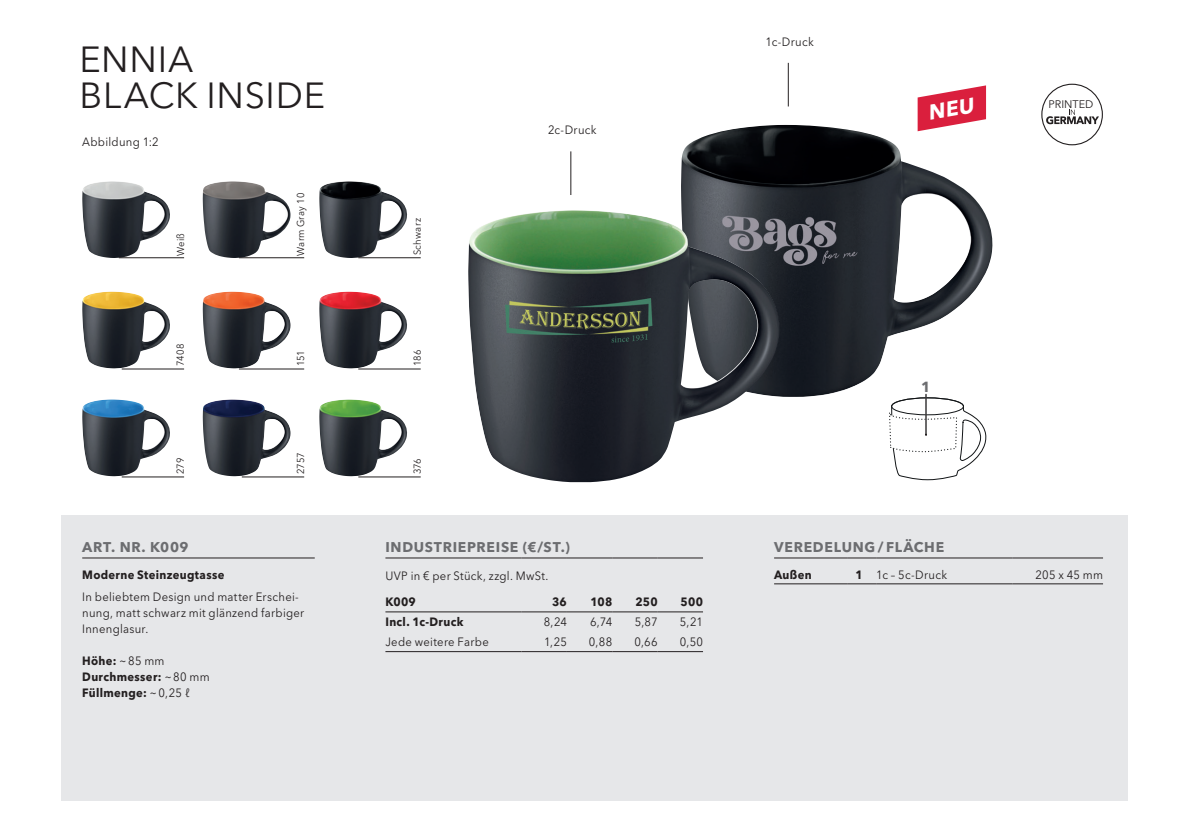
<style>
.page{position:relative;width:1191px;height:840px;background:#fff}
.page>*{position:absolute;margin:0;border:0;box-sizing:border-box;transform-origin:0 0}
.t1{font:36px/36px "Avenir Next W1 G";letter-spacing:.02em;color:#231f20}
.t2{font:700 14.6px "Avenir Next W1 G";color:#6c6d70}
.t3{font:700 14px "Avenir Next W1 G";letter-spacing:.05em;color:#6c6d70}
.t4{font:12px/16px "Avenir Next W1 G";letter-spacing:.025em;color:#231f20;scale:.94 1}
.t5{font:700 12px/16px "Avenir Next W1 G";letter-spacing:.03em;color:#231f20;scale:.94 1}
.t6{font:11px "Avenir Next W1 G";color:#231f20}
.t7{font:10px "Avenir Next W1 G";letter-spacing:.015em;color:#231f20;scale:.94 1}
.s1{font-weight:400}
.s2{font-weight:700}
</style>
<div class="page">
<div style="left:61px;top:515px;width:1066px;height:285px;background:#e6e7e9"></div>
<hr style="left:239px;top:368px;width:65px;height:1px;background:#231f20">
<hr style="left:358px;top:476px;width:63px;height:1px;background:#231f20">
<img style="left:681px;top:125px;width:312px;height:271px">
<img style="left:468px;top:210px;width:316px;height:272px">
<img style="left:82px;top:181px;width:88px;height:77px">
<img style="left:203px;top:181px;width:87px;height:77px">
<hr style="left:119px;top:257px;width:65px;height:1px;background:#231f20">
<hr style="left:239px;top:257px;width:65px;height:1px;background:#231f20">
<img style="left:203px;top:291px;width:87px;height:77px">
<img style="left:319px;top:181px;width:88px;height:77px">
<img style="left:82px;top:291px;width:88px;height:77px">
<img style="left:319px;top:291px;width:88px;height:77px">
<hr style="left:358px;top:257px;width:63px;height:1px;background:#231f20">
<hr style="left:122px;top:368px;width:62px;height:1px;background:#231f20">
<hr style="left:358px;top:368px;width:63px;height:1px;background:#231f20">
<img style="left:203px;top:399px;width:87px;height:77px">
<img style="left:82px;top:399px;width:88px;height:77px">
<img style="left:319px;top:399px;width:88px;height:77px">
<hr style="left:242px;top:476px;width:62px;height:1px;background:#231f20">
<hr style="left:122px;top:476px;width:62px;height:1px;background:#231f20">
<hr style="left:925px;top:394px;width:1px;height:40px;background:#231f20">
<svg style="left:889px;top:397px;width:98px;height:83px"></svg>
<hr style="left:82px;top:557px;width:233px;height:1px;background:#231f20">
<hr style="left:774px;top:557px;width:74px;height:1px;background:#231f20">
<svg style="left:848px;top:557px;width:28px;height:1px"></svg>
<hr style="left:876px;top:557px;width:136px;height:1px;background:#231f20">
<hr style="left:1012px;top:557px;width:91px;height:1px;background:#231f20">
<hr style="left:774px;top:583px;width:74px;height:1px;background:#231f20">
<svg style="left:848px;top:583px;width:28px;height:1px"></svg>
<hr style="left:876px;top:583px;width:136px;height:1px;background:#231f20">
<hr style="left:1012px;top:583px;width:91px;height:1px;background:#231f20">
<hr style="left:788px;top:63px;width:1px;height:43px;background:#231f20">
<hr style="left:570px;top:151px;width:1px;height:44px;background:#231f20">
<svg style="left:1041px;top:84px;width:62px;height:61px"></svg>
<hr style="left:385px;top:557px;width:136px;height:1px;background:#231f20">
<hr style="left:521px;top:557px;width:46px;height:1px;background:#231f20">
<hr style="left:567px;top:557px;width:45px;height:1px;background:#231f20">
<hr style="left:612px;top:557px;width:45px;height:1px;background:#231f20">
<hr style="left:657px;top:557px;width:46px;height:1px;background:#231f20">
<hr style="left:385px;top:611px;width:136px;height:1px;background:#231f20">
<hr style="left:521px;top:611px;width:46px;height:1px;background:#231f20">
<hr style="left:567px;top:611px;width:45px;height:1px;background:#231f20">
<hr style="left:612px;top:611px;width:45px;height:1px;background:#231f20">
<hr style="left:657px;top:611px;width:46px;height:1px;background:#231f20">
<hr style="left:385px;top:651px;width:136px;height:1px;background:#231f20">
<hr style="left:521px;top:651px;width:46px;height:1px;background:#231f20">
<hr style="left:567px;top:651px;width:45px;height:1px;background:#231f20">
<hr style="left:612px;top:651px;width:45px;height:1px;background:#231f20">
<hr style="left:657px;top:651px;width:46px;height:1px;background:#231f20">
<svg style="left:917px;top:85px;width:69px;height:46px"></svg>
<h1 class="t1" style="left:80px;top:42px;width:247px">ENNIA<br>BLACK INSIDE</h1>
<p class="t4" style="left:82px;top:133px;width:83px">Abbildung 1:2</p>
<p class="t7" style="left:175px;top:256px;width:26px;rotate:-90deg">Weiß</p>
<p class="t7" style="left:295px;top:256px;width:68px;rotate:-90deg">Warm Gray 10</p>
<p class="t7" style="left:411px;top:255px;width:41px;rotate:-90deg">Schwarz</p>
<p class="t7" style="left:174px;top:366px;width:25px;rotate:-90deg">7408</p>
<p class="t7" style="left:411px;top:366px;width:19px;rotate:-90deg">186</p>
<p class="t7" style="left:295px;top:366px;width:18px;rotate:-90deg">151</p>
<p class="t7" style="left:174px;top:474px;width:19px;rotate:-90deg">279</p>
<p class="t7" style="left:295px;top:474px;width:25px;rotate:-90deg">2757</p>
<p class="t7" style="left:411px;top:474px;width:18px;rotate:-90deg">376</p>
<p class="t4" style="left:548px;top:122px;width:53px">2c-Druck</p>
<p class="t3" style="left:82px;top:538px;width:108px">ART. NR. K009</p>
<p class="t5" style="left:82px;top:566px;width:153px">Moderne Steinzeugtasse</p>
<p class="t4" style="left:82px;top:588px;width:238px">In beliebtem Design und matter Erschei&shy;nung, matt schwarz mit glänzend farbiger<br>Innenglasur.</p>
<p class="t5" style="left:82px;top:652px;width:137px">Höhe: <span class="s1">~85 mm<br></span>Durchmesser: <span class="s1">~80 mm<br></span>Füllmenge: <span class="s1">~0,25 ℓ</span></p>
<p class="t3" style="left:385px;top:538px;width:186px">INDUSTRIEPREISE (€/ST.)</p>
<p class="t4" style="left:385px;top:567px;width:175px">UVP in € per Stück, zzgl. MwSt.</p>
<p class="t5" style="left:385px;top:593px;width:34px">K009</p>
<p class="t5" style="left:552px;top:593px;width:17px">36</p>
<p class="t5" style="left:590px;top:593px;width:25px">108</p>
<p class="t5" style="left:635px;top:593px;width:25px">250</p>
<p class="t5" style="left:680px;top:593px;width:25px">500</p>
<p class="t5" style="left:385px;top:614px;width:85px">Incl. 1c-Druck</p>
<p class="t4" style="left:544px;top:614px;width:26px">8,24</p>
<p class="t4" style="left:590px;top:614px;width:25px">6,74</p>
<p class="t4" style="left:634px;top:614px;width:26px">5,87</p>
<p class="t4" style="left:680px;top:614px;width:26px">5,21</p>
<p class="t4" style="left:385px;top:633px;width:111px">Jede weitere Farbe</p>
<p class="t4" style="left:544px;top:633px;width:26px">1,25</p>
<p class="t4" style="left:589px;top:633px;width:26px">0,88</p>
<p class="t4" style="left:634px;top:633px;width:26px">0,66</p>
<p class="t4" style="left:679px;top:633px;width:26px">0,50</p>
<p class="t4" style="left:765px;top:33px;width:53px">1c-Druck</p>
<p class="t2" style="left:921px;top:378px;width:11px">1</p>
<p class="t6" style="left:1048px;top:98px;width:46px">PRINTED</p>
<p class="t3" style="left:774px;top:537px;width:172px">VEREDELUNG / FLÄCHE</p>
<p class="t5" style="left:774px;top:566px;width:42px">Außen</p>
<p class="t4" style="left:855px;top:566px;width:99px"><span class="s2">1</span> 1c – 5c-Druck</p>
<p class="t4" style="left:1035px;top:566px;width:73px">205 x 45 mm</p>
</div>
